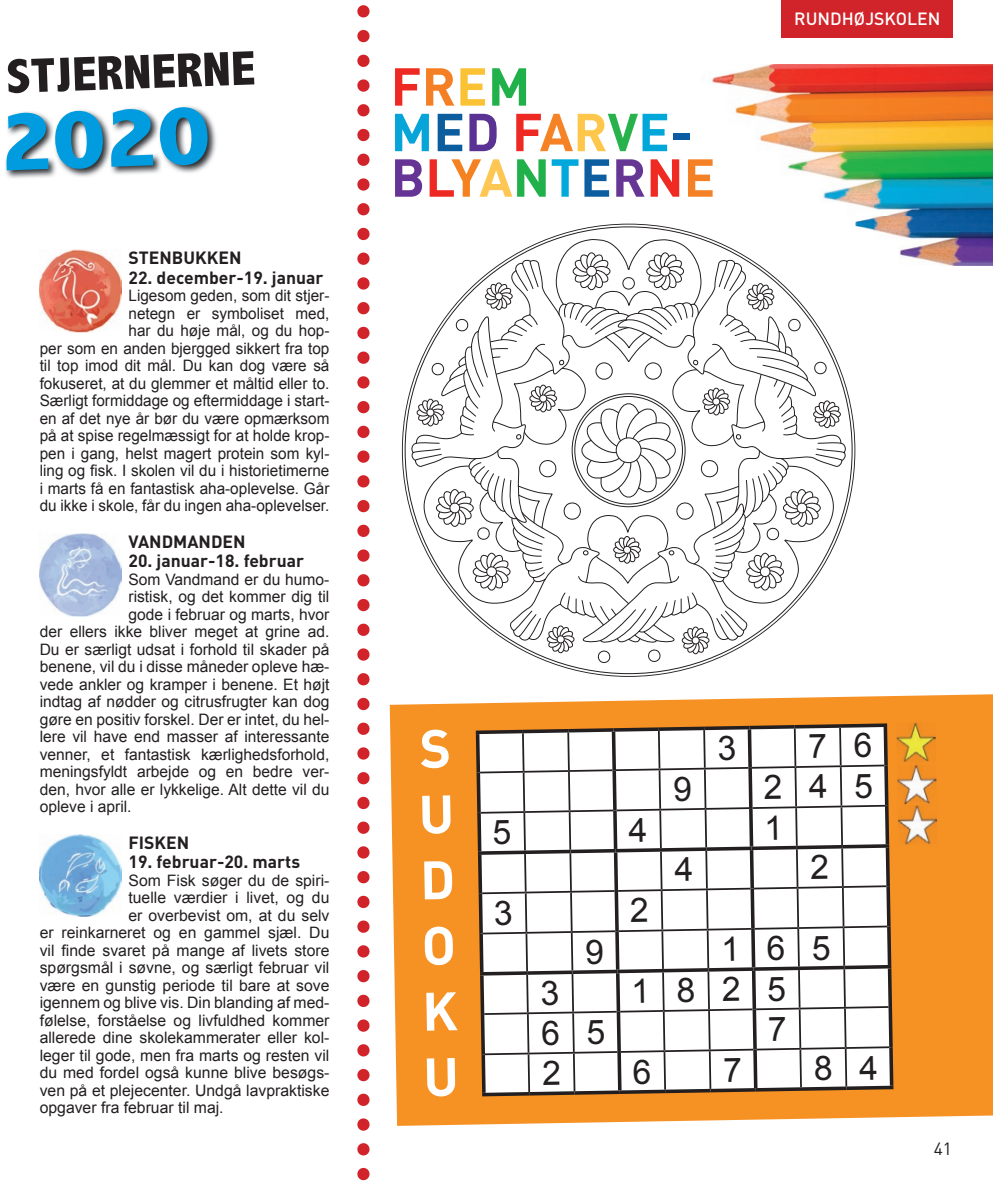
<style>
.page{position:relative;width:993px;height:1191px;background:#fff}
.page>*{position:absolute;margin:0;border:0;box-sizing:border-box;transform-origin:0 0}
.t1{font:800 condensed 85.92px "Abadi";color:#009cdf;scale:1.19 1}
.t2{font:700 53.2px/65.6px "DIN";color:#fff;text-align:justify}
.t3{font:700 52.5px/45.5px "DIN";color:#ee2923}
.t4{font:800 condensed 48.82px "Abadi";color:#231f20;scale:1.08 1}
.t5{font:33.77px "Arial";color:#231f20}
.t6{font:700 17.5px "DIN";color:#231f20}
.t7{font:500 17.5px "DIN";color:#fff}
.t8{font:17.5px "DIN";color:#231f20}
.t9{font:15.75px/17.5px "Arial";color:#231f20;text-align:right}
.s1{color:#f47f24}
.s2{color:#fcc235}
.s3{color:#21b14b}
.s4{color:#06a4d8}
.s5{color:#0c5d9e}
.s6{color:#5a3293}
.s7{color:#f58326}
.s8{color:#fec74b}
.s9{color:#27b24b}
.s10{color:#02a7da}
.s11{color:#0c5ca3}
.s12{color:#663494}
.s13{color:#f58121}
.s14{color:#fec754}
.s15{color:#01a8db}
.s16{color:#0d5da1}
.s17{color:#663695}
.s18{color:#ee2a23}
.s19{color:#f58126}
</style>
<div class="page">
<img style="left:5px;top:106px;width:211px;height:72px">
<svg style="left:357px;top:5px;width:12px;height:1176px"></svg>
<img style="left:40px;top:250px;width:81px;height:82px">
<img style="left:40px;top:534px;width:81px;height:82px">
<img style="left:40px;top:834px;width:81px;height:82px">
<img style="left:712px;top:65px;width:280px;height:200px">
<svg style="left:389px;top:694px;width:603px;height:431px;background:#f69935"></svg>
<img style="left:896px;top:722px;width:41px;height:123px">
<div style="left:896px;top:764px;width:44px;height:38px;background:#f69124"></div>
<img style="left:896px;top:762px;width:40px;height:42px">
<svg style="left:402px;top:224px;width:453px;height:453px"></svg>
<svg style="left:409px;top:239px;width:438px;height:424px"></svg>
<div style="left:781px;top:0;width:171px;height:38px;background:#d1232a"></div>
<svg style="left:472px;top:721px;width:424px;height:377px"></svg>
<h3 class="t4" style="left:5px;top:48px;width:232px;rotate:-2deg">STJERNERNE</h3>
<h1 class="t1" style="left:-1px;top:92px;width:177px;rotate:-2deg">2020</h1>
<p class="t6" style="left:128px;top:247px;width:114px">STENBUKKEN</p>
<p class="t6" style="left:128px;top:266px;width:196px">22. december-19. januar</p>
<p class="t9" style="left:40px;top:287px;width:291px">Ligesom geden, som dit stjer-<br>netegn er symboliset med,<br>har du høje mål, og du hop-<br>per som en anden bjergged sikkert fra top til top imod dit mål. Du kan dog være så fokuseret, at du glemmer et måltid eller to.<br>Særligt formiddage og eftermiddage i start&shy;en af det nye år bør du være opmærksom på at spise regelmæssigt for at holde krop&shy;pen i gang, helst magert protein som kyl&shy;ling og fisk. I skolen vil du i historie timerne i marts få en fantastisk aha-oplevelse. Går du ikke i skole, får du ingen aha-oplevelser.</p>
<p class="t6" style="left:128px;top:530px;width:119px">VANDMANDEN</p>
<p class="t6" style="left:128px;top:549px;width:177px">20. januar-18. februar</p>
<p class="t9" style="left:128px;top:570px;width:202px">Som Vandmand er du humo-</p>
<p class="t9" style="left:128px;top:588px;width:202px">ris tisk, og det kommer dig til</p>
<p class="t9" style="left:128px;top:605px;width:202px">gode i februar og marts, hvor</p>
<p class="t9" style="left:40px;top:623px;width:291px">der ellers ikke bliver meget at grine ad.</p>
<p class="t9" style="left:40px;top:640px;width:291px">Du er særligt udsat i forhold til skader på</p>
<p class="t9" style="left:40px;top:658px;width:291px">benene, vil du i disse måneder opleve hæ-</p>
<p class="t9" style="left:40px;top:675px;width:291px">vede ankler og kramper i benene. Et højt</p>
<p class="t9" style="left:40px;top:693px;width:291px">indtag af nødder og citrusfrugter kan dog</p>
<p class="t9" style="left:40px;top:710px;width:291px">gøre en positiv forskel. Der er intet, du hel-</p>
<p class="t9" style="left:40px;top:728px;width:291px">lere vil have end masser af interessante</p>
<p class="t9" style="left:40px;top:745px;width:291px">venner, et fantastisk kærlighedsforhold,</p>
<p class="t9" style="left:40px;top:763px;width:291px">meningsfyldt arbejde og en bedre ver-</p>
<p class="t9" style="left:40px;top:780px;width:291px">den, hvor alle er lykkelige. Alt dette vil du</p>
<p class="t9" style="left:40px;top:798px;width:93px">opleve i april.</p>
<p class="t6" style="left:128px;top:831px;width:62px">FISKEN</p>
<p class="t6" style="left:128px;top:850px;width:173px">19. februar-20. marts</p>
<p class="t9" style="left:128px;top:871px;width:202px">Som Fisk søger du de spiri-</p>
<p class="t9" style="left:128px;top:889px;width:202px">tuelle værdier i livet, og du</p>
<p class="t9" style="left:128px;top:906px;width:202px">er overbevist om, at du selv</p>
<p class="t9" style="left:40px;top:924px;width:291px">er reinkarneret og en gammel sjæl. Du</p>
<p class="t9" style="left:40px;top:941px;width:291px">vil finde svaret på mange af livets store</p>
<p class="t9" style="left:40px;top:959px;width:291px">spørgsmål i søvne, og særligt februar vil</p>
<p class="t9" style="left:40px;top:976px;width:291px">være en gunstig periode til bare at sove</p>
<p class="t9" style="left:40px;top:994px;width:291px">igennem og blive vis. Din blanding af med-</p>
<p class="t9" style="left:40px;top:1011px;width:291px">følelse, forståelse og livfuldhed kommer</p>
<p class="t9" style="left:40px;top:1029px;width:291px">allerede dine skolekammerater eller kol-</p>
<p class="t9" style="left:40px;top:1046px;width:291px">leger til gode, men fra marts og resten vil</p>
<p class="t9" style="left:40px;top:1064px;width:291px">du med fordel også kunne blive besøgs-</p>
<p class="t9" style="left:40px;top:1081px;width:291px">ven på et plejecenter. Undgå lavpraktiske</p>
<p class="t9" style="left:40px;top:1099px;width:185px">opgaver fra februar til maj.</p>
<h3 class="t3" style="left:390px;top:62px;width:326px">F<span class="s1">R</span><span class="s2">E</span><span class="s3">M<br></span><span class="s4">M</span><span class="s5">E</span><span class="s6">D</span> F<span class="s7">A</span><span class="s8">R</span><span class="s9">V</span><span class="s10">E</span><span class="s11">-<br></span><span class="s12">B</span>L<span class="s13">Y</span><span class="s14">A</span><span class="s3">N</span><span class="s15">T</span><span class="s16">E</span><span class="s17">R</span><span class="s18">N</span><span class="s19">E</span></h3>
<p class="t7" style="left:794px;top:8px;width:148px">RUNDHØJSKOLEN</p>
<h2 class="t2" style="left:417px;top:714px;width:37px;rotate:-1deg">S U D O K U</h2>
<h3 class="t5" style="left:630px;top:969px;width:156px;rotate:-1deg">1825</h3>
<p class="t8" style="left:933px;top:1137px;width:20px">41</p>
</div>
